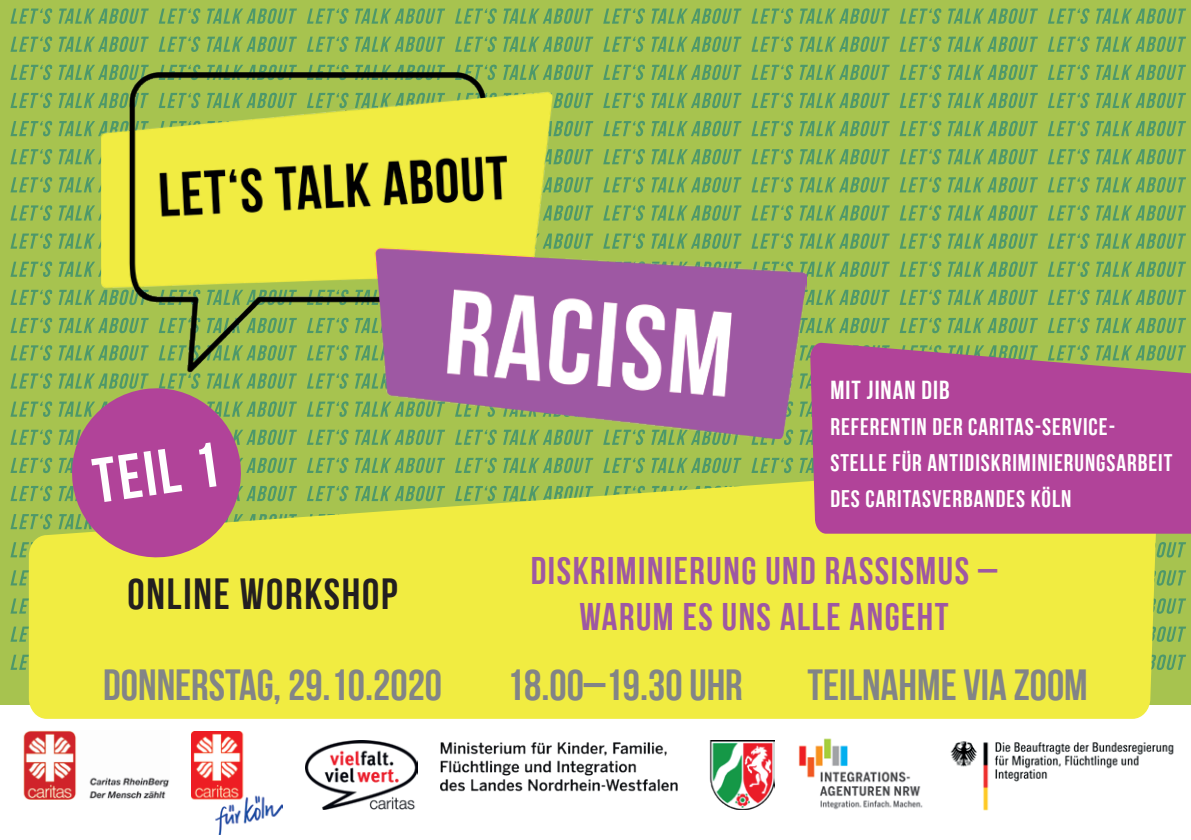
<style>
.page{position:relative;width:1191px;height:840px;background:#fff}
.page>*{position:absolute;margin:0;border:0;box-sizing:border-box;transform-origin:0 0}
.t1{font:63px "Bebas Neue";color:#fff}
.t2{font:43.4px "Bebas Neue";color:#828487}
.t3{font:43.4px "Bebas Neue";letter-spacing:.04em;color:#231f20}
.t4{font:38.4px/46px "Bebas Neue";letter-spacing:.04em;color:#9e58a3;text-align:center}
.t5{font:26px "Bebas Neue";letter-spacing:.04em;color:#fff}
.t6{font:24px/36px "Bebas Neue";letter-spacing:.04em;color:#fff}
</style>
<div class="page">
<div style="left:0;top:0;width:1191px;height:704px;background:#a7c34f"></div>
<svg style="left:10px;top:8px;width:139px;height:16px"></svg>
<svg style="left:455px;top:8px;width:138px;height:16px"></svg>
<svg style="left:10px;top:177px;width:92px;height:15px"></svg>
<svg style="left:159px;top:8px;width:138px;height:16px"></svg>
<svg style="left:603px;top:8px;width:138px;height:16px"></svg>
<svg style="left:899px;top:8px;width:139px;height:16px"></svg>
<svg style="left:899px;top:177px;width:139px;height:15px"></svg>
<svg style="left:307px;top:8px;width:138px;height:16px"></svg>
<svg style="left:751px;top:8px;width:138px;height:16px"></svg>
<svg style="left:1048px;top:8px;width:138px;height:16px"></svg>
<svg style="left:806px;top:177px;width:83px;height:15px"></svg>
<svg style="left:1048px;top:177px;width:138px;height:15px"></svg>
<svg style="left:10px;top:36px;width:139px;height:16px"></svg>
<svg style="left:455px;top:36px;width:138px;height:16px"></svg>
<svg style="left:10px;top:205px;width:92px;height:16px"></svg>
<svg style="left:159px;top:36px;width:138px;height:16px"></svg>
<svg style="left:603px;top:36px;width:138px;height:16px"></svg>
<svg style="left:899px;top:36px;width:139px;height:16px"></svg>
<svg style="left:899px;top:205px;width:139px;height:16px"></svg>
<svg style="left:307px;top:36px;width:138px;height:16px"></svg>
<svg style="left:751px;top:36px;width:138px;height:16px"></svg>
<svg style="left:1048px;top:36px;width:138px;height:16px"></svg>
<svg style="left:806px;top:205px;width:83px;height:16px"></svg>
<svg style="left:1048px;top:205px;width:138px;height:16px"></svg>
<svg style="left:10px;top:65px;width:139px;height:15px"></svg>
<svg style="left:457px;top:65px;width:136px;height:7px"></svg>
<svg style="left:10px;top:233px;width:92px;height:16px"></svg>
<svg style="left:160px;top:65px;width:137px;height:7px"></svg>
<svg style="left:605px;top:65px;width:136px;height:7px"></svg>
<svg style="left:899px;top:65px;width:139px;height:15px"></svg>
<svg style="left:899px;top:233px;width:139px;height:16px"></svg>
<svg style="left:308px;top:65px;width:137px;height:7px"></svg>
<svg style="left:753px;top:65px;width:136px;height:15px"></svg>
<svg style="left:1048px;top:65px;width:138px;height:15px"></svg>
<svg style="left:806px;top:233px;width:83px;height:16px"></svg>
<svg style="left:1048px;top:233px;width:138px;height:16px"></svg>
<svg style="left:10px;top:93px;width:92px;height:15px"></svg>
<svg style="left:10px;top:261px;width:92px;height:16px"></svg>
<svg style="left:899px;top:93px;width:139px;height:15px"></svg>
<svg style="left:899px;top:261px;width:139px;height:16px"></svg>
<svg style="left:806px;top:93px;width:83px;height:15px"></svg>
<svg style="left:1048px;top:93px;width:138px;height:15px"></svg>
<svg style="left:806px;top:261px;width:83px;height:16px"></svg>
<svg style="left:1048px;top:261px;width:138px;height:16px"></svg>
<svg style="left:10px;top:121px;width:92px;height:15px"></svg>
<svg style="left:10px;top:289px;width:92px;height:16px"></svg>
<svg style="left:899px;top:121px;width:139px;height:15px"></svg>
<svg style="left:899px;top:289px;width:139px;height:16px"></svg>
<svg style="left:806px;top:121px;width:83px;height:15px"></svg>
<svg style="left:1048px;top:121px;width:138px;height:15px"></svg>
<svg style="left:806px;top:289px;width:83px;height:16px"></svg>
<svg style="left:1048px;top:289px;width:138px;height:16px"></svg>
<svg style="left:10px;top:149px;width:92px;height:15px"></svg>
<svg style="left:10px;top:317px;width:92px;height:16px"></svg>
<svg style="left:899px;top:149px;width:139px;height:15px"></svg>
<svg style="left:899px;top:317px;width:139px;height:16px"></svg>
<svg style="left:806px;top:149px;width:83px;height:15px"></svg>
<svg style="left:1048px;top:149px;width:138px;height:15px"></svg>
<svg style="left:806px;top:317px;width:83px;height:16px"></svg>
<svg style="left:1048px;top:317px;width:138px;height:16px"></svg>
<svg style="left:10px;top:345px;width:92px;height:15px"></svg>
<svg style="left:806px;top:345px;width:4px;height:15px"></svg>
<svg style="left:806px;top:373px;width:4px;height:15px"></svg>
<svg style="left:1157px;top:542px;width:29px;height:15px"></svg>
<svg style="left:10px;top:570px;width:19px;height:15px"></svg>
<svg style="left:806px;top:401px;width:4px;height:15px"></svg>
<svg style="left:1157px;top:570px;width:29px;height:15px"></svg>
<svg style="left:455px;top:438px;width:134px;height:7px"></svg>
<svg style="left:10px;top:598px;width:19px;height:15px"></svg>
<svg style="left:603px;top:438px;width:134px;height:7px"></svg>
<svg style="left:307px;top:438px;width:134px;height:7px"></svg>
<svg style="left:751px;top:429px;width:59px;height:16px"></svg>
<svg style="left:1157px;top:598px;width:29px;height:15px"></svg>
<svg style="left:10px;top:626px;width:19px;height:15px"></svg>
<svg style="left:1157px;top:626px;width:29px;height:15px"></svg>
<svg style="left:10px;top:654px;width:19px;height:15px"></svg>
<svg style="left:1157px;top:654px;width:29px;height:15px"></svg>
<img style="left:102px;top:72px;width:704px;height:366px">
<svg style="left:29px;top:457px;width:1128px;height:261px;background:#e8e743"></svg>
<svg style="left:810px;top:342px;width:381px;height:191px;background:#ae4e92"></svg>
<img style="left:950px;top:741px;width:224px;height:70px">
<img style="left:305px;top:740px;width:113px;height:68px">
<img style="left:799px;top:738px;width:124px;height:72px">
<img style="left:441px;top:740px;width:333px;height:68px">
<img style="left:23px;top:730px;width:146px;height:68px">
<img style="left:191px;top:731px;width:91px;height:103px">
<svg style="left:10px;top:373px;width:287px;height:189px"></svg>
<h1 class="t1" style="left:89px;top:447px;width:128px;rotate:-8deg">TEIL 1</h1>
<h2 class="t3" style="left:128px;top:569px;width:272px">ONLINE WORKSHOP</h2>
<p class="t5" style="left:830px;top:375px;width:121px">MIT JINAN DIB</p>
<p class="t6" style="left:830px;top:408px;width:343px">REFERENTIN DER CARITAS-SERVICE-<br>STELLE FÜR ANTIDISKRIMINIERUNGSARBEIT</p>
<p class="t6" style="left:830px;top:480px;width:242px">DES CARITASVERBANDES KÖLN</p>
<h3 class="t4" style="left:531px;top:547px;width:468px">DISKRIMINIERUNG UND RASSISMUS –<br>WARUM ES UNS ALLE ANGEHT</h3>
<h2 class="t2" style="left:103px;top:661px;width:340px">DONNERSTAG, 29.10.2020</h2>
<h2 class="t2" style="left:507px;top:661px;width:237px">18.00–19.30 UHR</h2>
<h2 class="t2" style="left:807px;top:661px;width:282px">TEILNAHME VIA ZOOM</h2>
</div>
